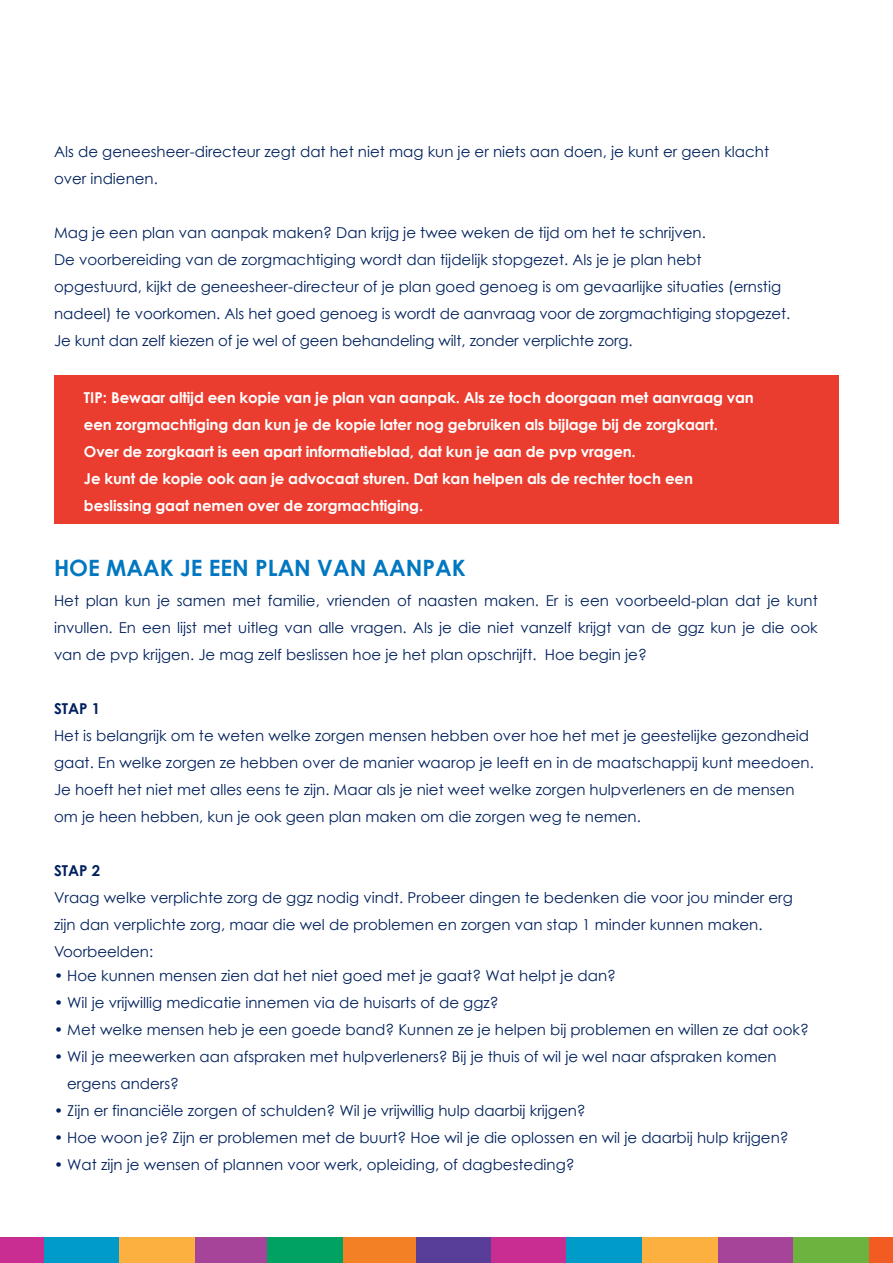
<style>
.page{position:relative;width:893px;height:1263px;background:#fff}
.page>*{position:absolute;margin:0;border:0;box-sizing:border-box;transform-origin:0 0}
.t1{font:700 22.5px "Century Gothic";color:#0077c0}
.t2{font:15px/27px "Century Gothic";color:#00215d}
.t3{font:700 15px/27px "Century Gothic";letter-spacing:-.01em;color:#fff}
.s1{font-weight:700}
</style>
<div class="page">
<div style="left:0;top:1237px;width:44px;height:26px;background:#c92d92"></div>
<div style="left:44px;top:1237px;width:75px;height:26px;background:#009bc8"></div>
<div style="left:195px;top:1237px;width:75px;height:26px;background:#a54499"></div>
<div style="left:119px;top:1237px;width:76px;height:26px;background:#fbb03f"></div>
<div style="left:341px;top:1237px;width:75px;height:26px;background:#f48026"></div>
<div style="left:416px;top:1237px;width:76px;height:26px;background:#593e99"></div>
<div style="left:491px;top:1237px;width:76px;height:26px;background:#c92d92"></div>
<div style="left:567px;top:1237px;width:75px;height:26px;background:#009bc8"></div>
<div style="left:718px;top:1237px;width:75px;height:26px;background:#a54499"></div>
<div style="left:268px;top:1237px;width:75px;height:26px;background:#00a261"></div>
<div style="left:867px;top:1237px;width:26px;height:26px;background:#f25b21"></div>
<div style="left:793px;top:1237px;width:76px;height:26px;background:#6cb43f"></div>
<div style="left:642px;top:1237px;width:76px;height:26px;background:#fbb03f"></div>
<div style="left:54px;top:375px;width:785px;height:149px;background:#ea3d2f"></div>
<p class="t2" style="left:54px;top:138px;width:717px">Als de geneesheer-directeur zegt dat het niet mag kun je er niets aan doen, je kunt er geen klacht over indienen.</p>
<p class="t2" style="left:54px;top:219px;width:738px">Mag je een plan van aanpak maken? Dan krijg je twee weken de tijd om het te schrijven.<br>De voorbereiding van de zorgmachtiging wordt dan tijdelijk stopgezet. Als je je plan hebt opgestuurd, kijkt de geneesheer-directeur of je plan goed genoeg is om gevaarlijke situaties (ernstig nadeel) te voorkomen. Als het goed genoeg is wordt de aanvraag voor de zorgmachtiging stopgezet.<br>Je kunt dan zelf kiezen of je wel of geen behandeling wilt, zonder verplichte zorg.</p>
<p class="t3" style="left:84px;top:384px;width:671px">TIP: Bewaar altijd een kopie van je plan van aanpak. Als ze toch doorgaan met aanvraag van een zorgmachtiging dan kun je de kopie later nog gebruiken als bijlage bij de zorgkaart.<br>Over de zorgkaart is een apart informatieblad, dat kun je aan de pvp vragen.<br>Je kunt de kopie ook aan je advocaat sturen. Dat kan helpen als de rechter toch een beslissing gaat nemen over de zorgmachtiging.</p>
<p class="t1" style="left:54px;top:554px;width:413px">HOE MAAK JE EEN PLAN VAN AANPAK</p>
<p class="t2" style="left:54px;top:587px;width:765px;text-align:justify">Het plan kun je samen met familie, vrienden of naasten maken. Er is een voorbeeld-plan dat je kunt invullen. En een lijst met uitleg van alle vragen. Als je die niet vanzelf krijgt van de ggz kun je die ook van de pvp krijgen. Je mag zelf beslissen hoe je het plan opschrijft. Hoe begin je?</p>
<p class="t2" style="left:54px;top:695px;width:761px"><span class="s1">STAP 1<br></span>Het is belangrijk om te weten welke zorgen mensen hebben over hoe het met je geestelijke gezondheid gaat. En welke zorgen ze hebben over de manier waarop je leeft en in de maatschappij kunt meedoen.<br>Je hoeft het niet met alles eens te zijn. Maar als je niet weet welke zorgen hulpverleners en de mensen om je heen hebben, kun je ook geen plan maken om die zorgen weg te nemen.</p>
<p class="t2" style="left:54px;top:857px;width:740px"><span class="s1">STAP 2<br></span>Vraag welke verplichte zorg de ggz nodig vindt. Probeer dingen te bedenken die voor jou minder erg zijn dan verplichte zorg, maar die wel de problemen en zorgen van stap 1 minder kunnen maken.<br>Voorbeelden:</p>
<p class="t2" style="left:54px;top:962px;width:564px">• Hoe kunnen mensen zien dat het niet goed met je gaat? Wat helpt je dan?</p>
<p class="t2" style="left:54px;top:989px;width:446px">• Wil je vrijwillig medicatie innemen via de huisarts of de ggz?</p>
<p class="t2" style="left:54px;top:1016px;width:756px">• Met welke mensen heb je een goede band? Kunnen ze je helpen bij problemen en willen ze dat ook?</p>
<p class="t2" style="left:67px;top:1043px;width:711px;text-indent:-13px">• Wil je meewerken aan afspraken met hulpverleners? Bij je thuis of wil je wel naar afspraken komen ergens anders?</p>
<p class="t2" style="left:54px;top:1097px;width:533px">• Zijn er financiële zorgen of schulden? Wil je vrijwillig hulp daarbij krijgen?</p>
<p class="t2" style="left:54px;top:1124px;width:736px">• Hoe woon je? Zijn er problemen met de buurt? Hoe wil je die oplossen en wil je daarbij hulp krijgen?</p>
<p class="t2" style="left:54px;top:1151px;width:522px">• Wat zijn je wensen of plannen voor werk, opleiding, of dagbesteding?</p>
</div>
